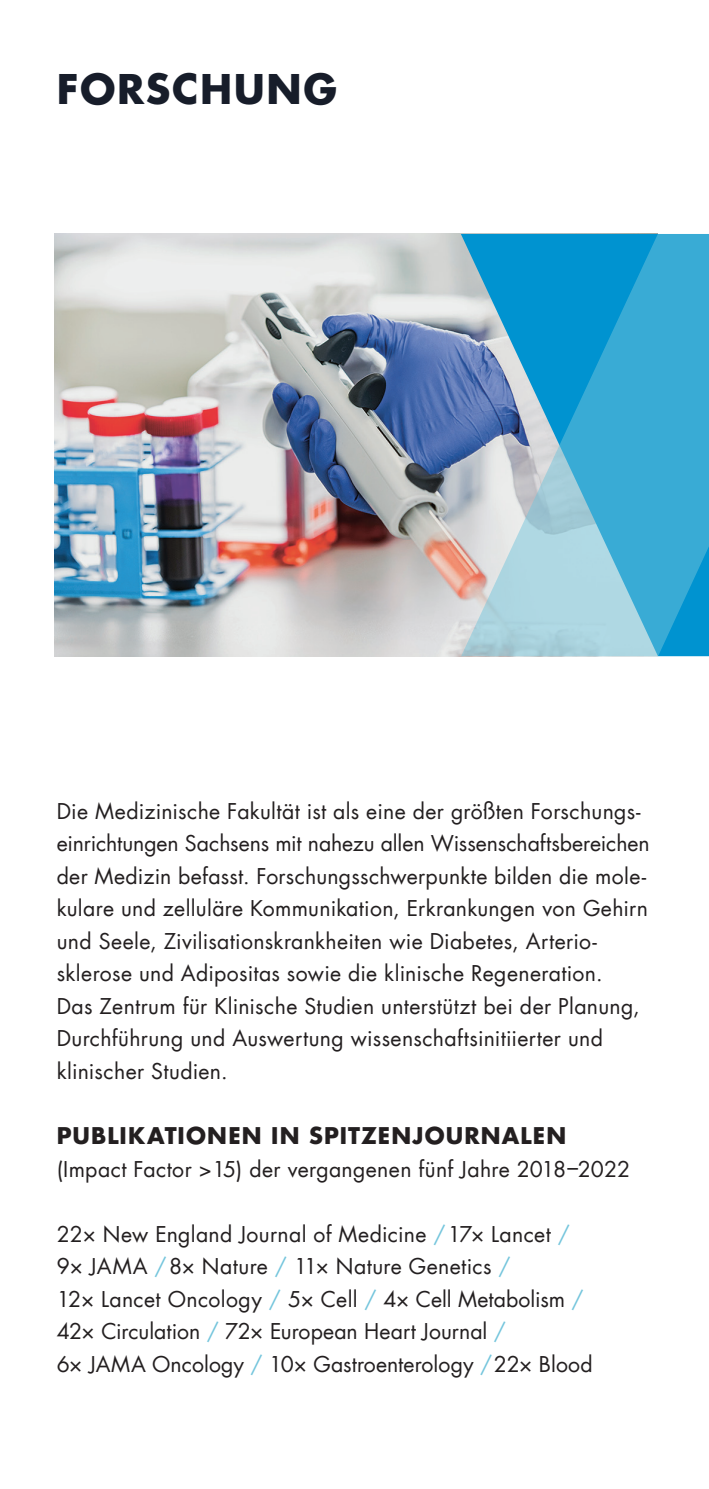
<style>
.page{position:relative;width:709px;height:1489px;background:#fff}
.page>*{position:absolute;margin:0;border:0;box-sizing:border-box;transform-origin:0 0}
.t1{font:700 40px "Futura";letter-spacing:.04em;color:#171d2a}
.t2{font:700 22.5px "Futura";letter-spacing:.055em;color:#231f20}
.t3{font:21.25px/32.5px "Futura";letter-spacing:.01em;color:#231f20}
.s1{color:#74c5dc}
</style>
<div class="page">
<img style="left:55px;top:234px;width:406px;height:422px">
<svg style="left:461px;top:234px;width:248px;height:422px;background:#5bb0d3"></svg>
<h1 class="t1" style="left:57px;top:62px;width:245px">FORSCHUNG</h1>
<p class="t3" style="left:57px;top:795px;width:594px">Die Medizinische Fakultät ist als eine der größten Forschungs&shy;einrichtungen Sachsens mit nahezu allen Wissenschaftsbereichen der Medizin befasst. Forschungsschwerpunkte bilden die mole&shy;kulare und zelluläre Kommunikation, Erkrankungen von Gehirn und Seele, Zivilisationskrankheiten wie Diabetes, Arterio&shy;sklerose und Adipositas sowie die klinische Regeneration.<br>Das Zentrum für Klinische Studien unterstützt bei der Planung, Durchführung und Auswertung wissenschaftsinitiierter und klinischer Studien.</p>
<p class="t2" style="left:57px;top:1120px;width:17px">PUBL</p>
<p class="t2" style="left:120px;top:1120px;width:448px">IKATIONEN IN SPITZENJOU RNALEN</p>
<p class="t3" style="left:57px;top:1152px;width:575px">(Impact Factor &gt; 15) der vergangenen fünf Jahre 2018–2022</p>
<p class="t3" style="left:57px;top:1217px;width:537px">22× New England Journal of Medicine <span class="s1">/</span> 17× Lancet <span class="s1">/ </span>9× JAMA <span class="s1">/</span> 8× Nature <span class="s1">/</span> 11× Nature Genetics <span class="s1">/<br></span>12× Lancet Oncology <span class="s1">/</span> 5× Cell <span class="s1">/</span> 4× Cell Metabolism <span class="s1">/ </span>42× Circulation <span class="s1">/</span> 72× European Heart Journal <span class="s1">/<br></span>6× JAMA Oncology <span class="s1">/</span> 10× Gastroenterology <span class="s1">/</span> 22× Blood</p>
</div>
